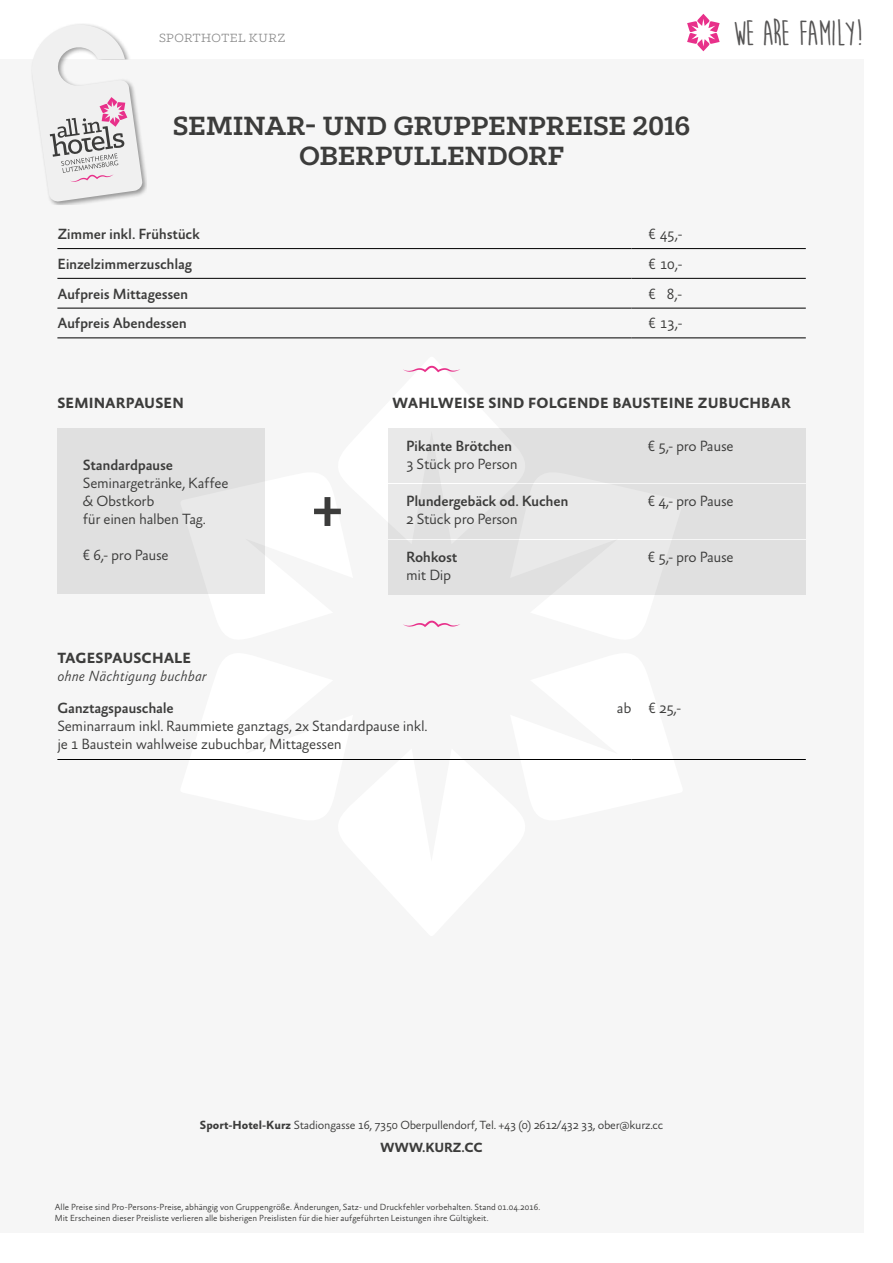
<style>
.page{position:relative;width:893px;height:1263px;background:#fff}
.page>*{position:absolute;margin:0;border:0;box-sizing:border-box;transform-origin:0 0}
.t1{font:500 63.45px "Absara Sans";color:#3c3c3b}
.t2{font:700 36.3px "Moon Flower";letter-spacing:-.05em;color:#555454}
.t3{font:700 30px/30px "Klinic Slab";letter-spacing:-.005em;color:#3c3c3b;text-align:center}
.t4{font:300 15px/18px "Absara Sans";letter-spacing:-.02em;color:#3c3c3b}
.t5{font:500 15px "Absara Sans";letter-spacing:-.02em;color:#3c3c3b}
.t6{font:700 15px "Absara Sans";letter-spacing:.005em;color:#3c3c3b}
.t7{font:italic 300 15px "Absara Sans";color:#3c3c3b}
.t8{font:13.5px "Klinic Slab";letter-spacing:.03em;color:#878787}
.t9{font:700 13.5px "Absara Sans";color:#3c3c3b}
.t10{font:300 12px "Absara Sans";letter-spacing:-.02em;color:#3c3c3b}
.t11{font:300 9px/10.8px "Absara Sans";color:#3c3c3b}
.s1{font-weight:700}
</style>
<div class="page">
<div style="left:0;top:60px;width:863px;height:1173px;background:#f6f6f6"></div>
<div style="left:57px;top:428px;width:208px;height:166px;background:#e0e0e0"></div>
<div style="left:389px;top:428px;width:417px;height:54px;background:#e0e0e0"></div>
<div style="left:389px;top:540px;width:417px;height:54px;background:#e0e0e0"></div>
<div style="left:389px;top:484px;width:417px;height:54px;background:#e9e9e9"></div>
<svg style="left:687px;top:14px;width:33px;height:37px"></svg>
<hr style="left:57px;top:248px;width:574px;height:1px;background:#000">
<hr style="left:631px;top:248px;width:175px;height:1px;background:#000">
<hr style="left:57px;top:278px;width:574px;height:1px;background:#000">
<hr style="left:631px;top:278px;width:175px;height:1px;background:#000">
<hr style="left:57px;top:308px;width:574px;height:1px;background:#000">
<hr style="left:631px;top:308px;width:175px;height:1px;background:#000">
<hr style="left:57px;top:338px;width:574px;height:1px;background:#000">
<hr style="left:631px;top:338px;width:175px;height:1px;background:#000">
<svg style="left:403px;top:366px;width:57px;height:6px"></svg>
<svg style="left:403px;top:621px;width:57px;height:6px"></svg>
<hr style="left:57px;top:759px;width:574px;height:1px;background:#000">
<hr style="left:631px;top:759px;width:175px;height:1px;background:#000">
<div style="left:30px;top:23px;width:117px;height:182px;background:#000;opacity:.4"></div>
<svg style="left:30px;top:23px;width:113px;height:179px"></svg>
<p class="t8" style="left:159px;top:29px;width:128px">SPORTHOTEL KURZ</p>
<h3 class="t3" style="left:173px;top:110px;width:519px">SEMINAR- UND GRUPPENPREISE 2016<br>OBERPULLENDORF</h3>
<p class="t5" style="left:57px;top:226px;width:144px">Zimmer inkl. Frühstück</p>
<p class="t4" style="left:648px;top:226px;width:36px">€ 45,-</p>
<p class="t5" style="left:57px;top:256px;width:136px">Einzelzimmerzuschlag</p>
<p class="t4" style="left:648px;top:255px;width:36px">€ 10,-</p>
<p class="t5" style="left:57px;top:286px;width:132px">Aufpreis Mittagessen</p>
<p class="t4" style="left:648px;top:285px;width:35px">€ 8,-</p>
<p class="t5" style="left:57px;top:316px;width:131px">Aufpreis Abendessen</p>
<p class="t4" style="left:648px;top:315px;width:36px">€ 13,-</p>
<h2 class="t2" style="left:732px;top:14px;width:132px">WE ARE FAMILY!</h2>
<p class="t6" style="left:57px;top:395px;width:128px">SEMINARPAUSEN</p>
<p class="t6" style="left:392px;top:395px;width:400px">WAHLWEISE SIND FOLGENDE BAUSTEINE ZUBUCHBAR</p>
<p class="t5" style="left:83px;top:458px;width:92px">Standardpause</p>
<p class="t4" style="left:83px;top:475px;width:147px">Seminargetränke, Kaffee &amp; Obstkorb<br>für einen halben Tag.</p>
<p class="t4" style="left:83px;top:547px;width:87px">€ 6,- pro Pause</p>
<p class="t5" style="left:406px;top:438px;width:108px">Pikante Brötchen</p>
<p class="t4" style="left:406px;top:456px;width:113px">3 Stück pro Person</p>
<p class="t4" style="left:648px;top:438px;width:87px">€ 5,- pro Pause</p>
<h1 class="t1" style="left:312px;top:472px;width:33px">+</h1>
<p class="t5" style="left:406px;top:494px;width:164px">Plundergebäck od. Kuchen</p>
<p class="t4" style="left:406px;top:511px;width:113px">2 Stück pro Person</p>
<p class="t4" style="left:648px;top:492px;width:87px">€ 4,- pro Pause</p>
<p class="t5" style="left:406px;top:549px;width:53px">Rohkost</p>
<p class="t4" style="left:406px;top:566px;width:47px">mit Dip</p>
<p class="t4" style="left:648px;top:548px;width:87px">€ 5,- pro Pause</p>
<p class="t6" style="left:57px;top:650px;width:135px">TAGESPAUSCHALE</p>
<p class="t7" style="left:57px;top:668px;width:151px">ohne Nächtigung buchbar</p>
<p class="t5" style="left:57px;top:700px;width:118px">Ganztagspauschale</p>
<p class="t4" style="left:617px;top:699px;width:16px">ab</p>
<p class="t4" style="left:57px;top:717px;width:371px">Seminarraum inkl. Raummiete ganztags, 2x Standardpause inkl. je 1 Baustein wahlweise zubuchbar, Mittagessen</p>
<p class="t4" style="left:648px;top:699px;width:34px">€ 25,-</p>
<p class="t10" style="left:200px;top:1119px;width:465px"><span class="s1">SPORT-H OTEL-KURZ</span> Stadiongasse 16, 7350 Oberpullendorf, Tel. +43 (0) 2612/432 33, ober@kurz.cc</p>
<p class="t9" style="left:380px;top:1140px;width:64px">WWW.KURZ</p>
<p class="t9" style="left:461px;top:1140px;width:13px">.CC</p>
<p class="t11" style="left:55px;top:1202px;width:487px">Alle Preise sind Pro-Persons-Preise, abhängig von Gruppengröße. Änderungen, Satz- und Druckfehler vorbehalten. Stand 01.04.2016.<br>Mit Erscheinen dieser Preisliste verlieren alle bisherigen Preislisten für die hier aufgeführten Leistungen ihre Gültigkeit.</p>
</div>
